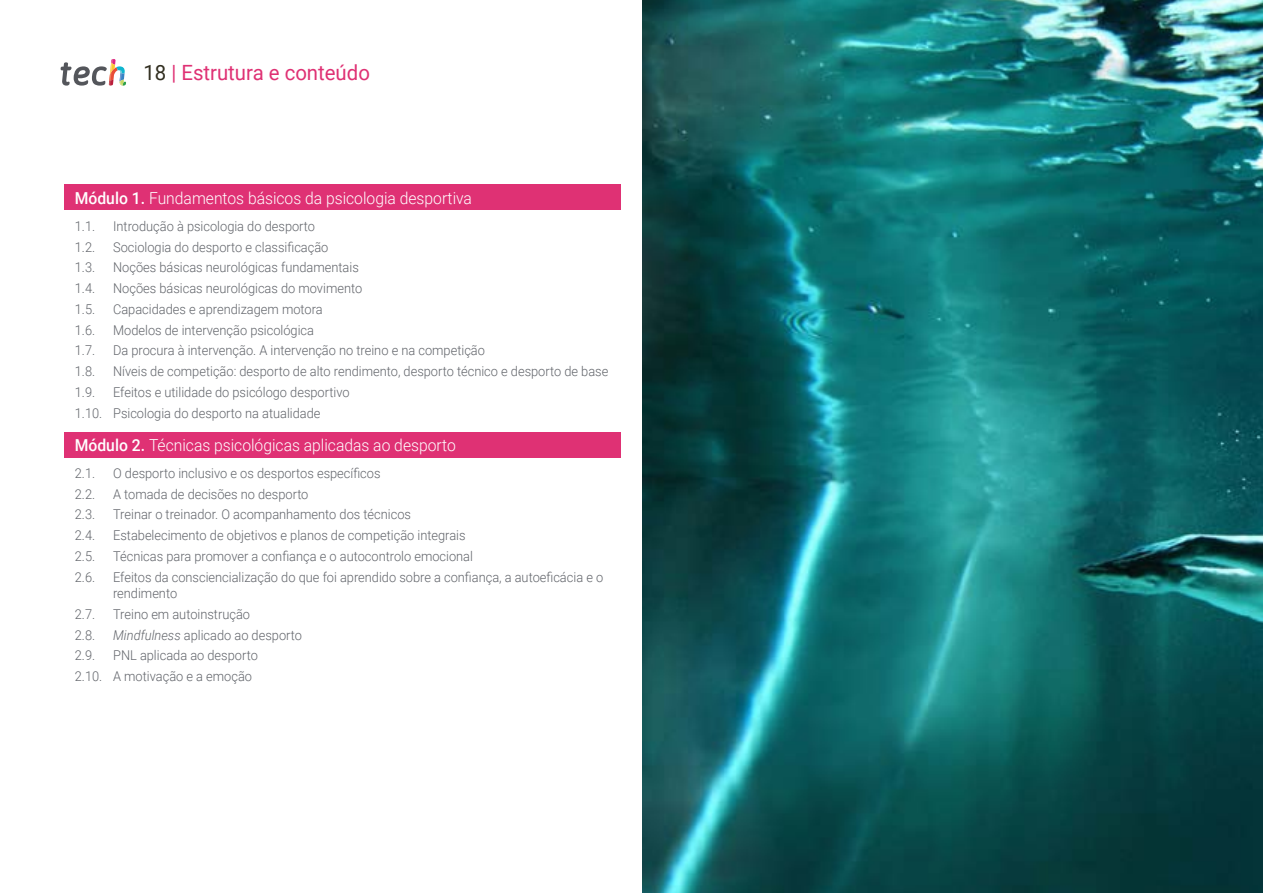
<style>
.page{position:relative;width:1263px;height:893px;background:#fff}
.page>*{position:absolute;margin:0;border:0;box-sizing:border-box;transform-origin:0 0}
.t1{font:21px "Roboto";color:#df3174}
.t2{font:300 16.5px "Roboto";color:#fff;scale:.95 1}
.t3{font:300 13.5px/20.7px "Roboto";color:#61646a;scale:.95 1}
.s1{color:#312e20}
.s2{font-weight:500}
.s3{font-style:italic}
</style>
<div class="page">
<div style="left:64px;top:185px;width:557px;height:25px;background:#df3174"></div>
<div style="left:64px;top:432px;width:557px;height:25px;background:#df3174"></div>
<svg style="left:61px;top:59px;width:65px;height:27px"></svg>
<img style="left:642px;top:0;width:621px;height:893px">
<h1 class="t1" style="left:144px;top:57px;width:228px"><span class="s1">18</span> | Estrutura e conteúdo</h1>
<p class="t2" style="left:75px;top:186px;width:420px"><span class="s2">Módulo 1.</span> Fundamentos básicos da psicologia desportiva</p>
<p class="t3" style="left:75px;top:215px;width:23px">1.1.</p>
<p class="t3" style="left:113px;top:215px;width:214px">Introdução à psicologia do desporto</p>
<p class="t3" style="left:75px;top:236px;width:23px">1.2.</p>
<p class="t3" style="left:113px;top:236px;width:228px">Sociologia do desporto e classificação</p>
<p class="t3" style="left:75px;top:257px;width:23px">1.3.</p>
<p class="t3" style="left:113px;top:257px;width:260px">Noções básicas neurológicas fundamentais</p>
<p class="t3" style="left:75px;top:277px;width:23px">1.4.</p>
<p class="t3" style="left:113px;top:277px;width:264px">Noções básicas neurológicas do movimento</p>
<p class="t3" style="left:75px;top:298px;width:23px">1.5.</p>
<p class="t3" style="left:113px;top:298px;width:222px">Capacidades e aprendizagem motora</p>
<p class="t3" style="left:75px;top:319px;width:23px">1.6.</p>
<p class="t3" style="left:113px;top:319px;width:213px">Modelos de intervenção psicológica</p>
<p class="t3" style="left:75px;top:340px;width:23px">1.7.</p>
<p class="t3" style="left:113px;top:340px;width:393px">Da procura à intervenção. A intervenção no treino e na competição</p>
<p class="t3" style="left:75px;top:360px;width:23px">1.8.</p>
<p class="t3" style="left:113px;top:360px;width:523px">Níveis de competição: desporto de alto rendimento, desporto técnico e desporto de base</p>
<p class="t3" style="left:75px;top:381px;width:23px">1.9.</p>
<p class="t3" style="left:75px;top:381px;width:291px;text-indent:38px">Efeitos e utilidade do psicólogo desportivo<br>1.10. Psicologia do desporto na atualidade</p>
<p class="t2" style="left:75px;top:433px;width:403px"><span class="s2">Módulo 2.</span> Técnicas psicológicas aplicadas ao desporto</p>
<p class="t3" style="left:75px;top:462px;width:23px">2.1.</p>
<p class="t3" style="left:113px;top:462px;width:283px">O desporto inclusivo e os desportos específicos</p>
<p class="t3" style="left:75px;top:483px;width:23px">2.2.</p>
<p class="t3" style="left:113px;top:483px;width:207px">A tomada de decisões no desporto</p>
<p class="t3" style="left:75px;top:504px;width:23px">2.3.</p>
<p class="t3" style="left:113px;top:504px;width:315px">Treinar o treinador. O acompanhamento dos técnicos</p>
<p class="t3" style="left:75px;top:524px;width:23px">2.4.</p>
<p class="t3" style="left:113px;top:524px;width:372px">Estabelecimento de objetivos e planos de competição integrais</p>
<p class="t3" style="left:75px;top:545px;width:23px">2.5.</p>
<p class="t3" style="left:113px;top:545px;width:380px">Técnicas para promover a confiança e o autocontrolo emocional</p>
<p class="t3" style="left:75px;top:566px;width:23px">2.6.</p>
<p class="t3" style="left:113px;top:568px;width:517px;line-height:16.5px">Efeitos da consciencialização do que foi aprendido sobre a confiança, a autoeficácia e o rendimento</p>
<p class="t3" style="left:75px;top:603px;width:23px">2.7.</p>
<p class="t3" style="left:113px;top:603px;width:146px">Treino em autoinstrução</p>
<p class="t3" style="left:75px;top:624px;width:23px">2.8.</p>
<p class="t3" style="left:113px;top:624px;width:200px"><span class="s3">Mindfulness</span> aplicado ao desporto</p>
<p class="t3" style="left:75px;top:645px;width:23px">2.9.</p>
<p class="t3" style="left:75px;top:645px;width:194px;text-indent:38px">PNL aplicada ao desporto<br>2.10. A motivação e a emoção</p>
</div>
